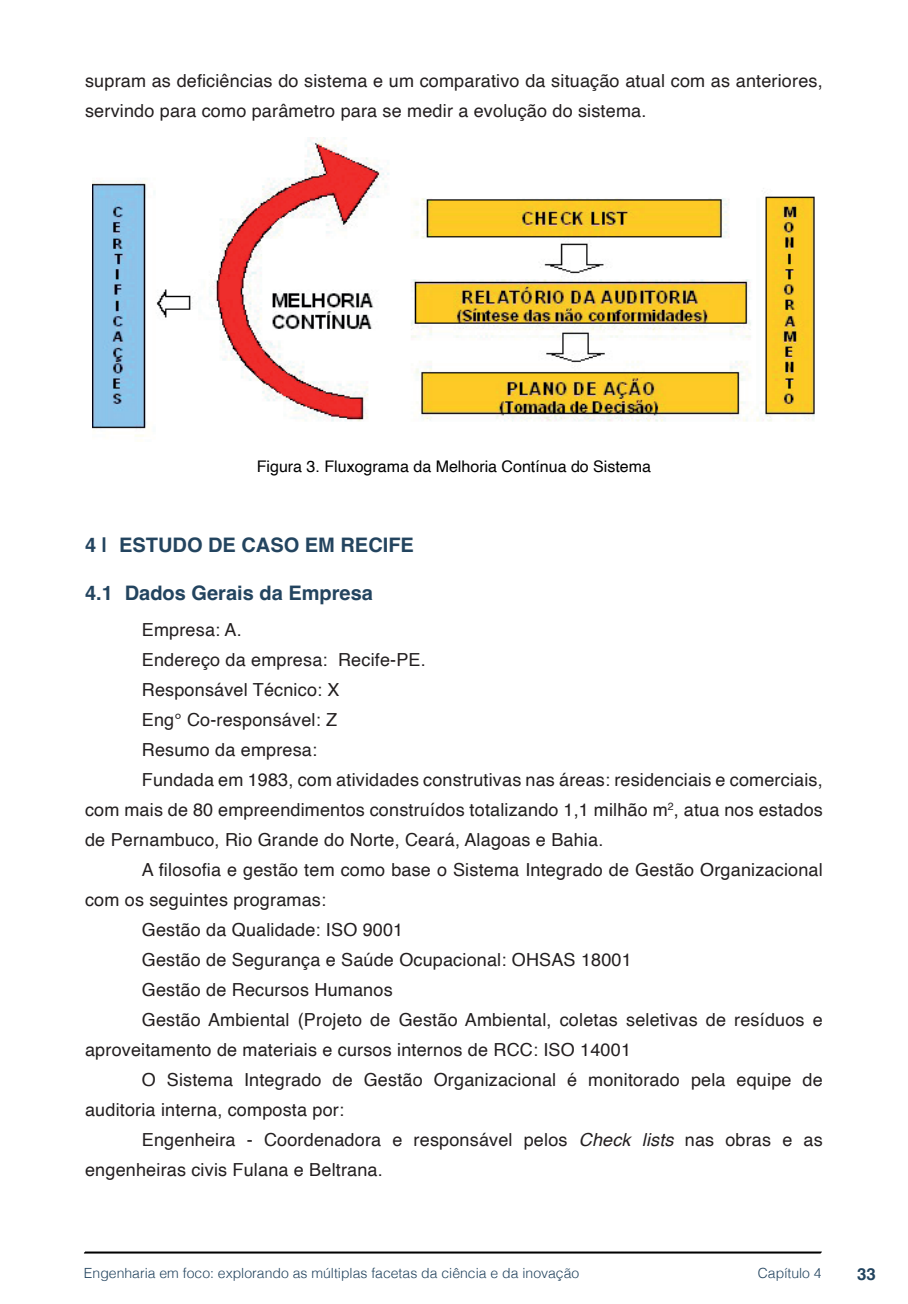
<style>
.page{position:relative;width:908px;height:1304px;background:#fff}
.page>*{position:absolute;margin:0;border:0;box-sizing:border-box;transform-origin:0 0}
.t1{font:700 20px "Helvetica";color:#23445f}
.t2{font:18px/30px "Helvetica";letter-spacing:.01em;color:#231f20}
.t3{font:700 16.8px "Helvetica";color:#23445f}
.t4{font:16px "Helvetica";color:#000}
.t5{font:300 14px "Helvetica";color:#23445f}
.s1{font-style:italic}
</style>
<div class="page">
<svg style="left:84px;top:1251px;width:737px;height:3px;background:#515151"></svg>
<img style="left:92px;top:137px;width:723px;height:300px">
<p class="t2" style="left:85px;top:66px;width:738px">supram as deficiências do sistema e um comparativo da situação atual com as anteriores, servindo para como parâmetro para se medir a evolução do sistema.</p>
<p class="t4" style="left:257px;top:454px;width:395px">Figura 3. Fluxograma da Melhoria Contínua do Sistema</p>
<p class="t1" style="left:85px;top:533px;width:330px">4 | ESTUDO DE CASO EM RECIFE</p>
<p class="t1" style="left:85px;top:581px;width:289px">4.1 Dados Gerais da Empresa</p>
<p class="t2" style="left:142px;top:615px;width:101px">Empresa: A.</p>
<p class="t2" style="left:142px;top:645px;width:285px">Endereço da empresa: Recife-PE.</p>
<p class="t2" style="left:142px;top:675px;width:199px">Responsável Técnico: X</p>
<p class="t2" style="left:142px;top:705px;width:197px">Eng° Co-responsável: Z</p>
<p class="t2" style="left:142px;top:735px;width:177px">Resumo da empresa:</p>
<p class="t2" style="left:142px;top:765px;width:682px">Fundada em 1983, com atividades construtivas nas áreas: residenciais e comerciais,</p>
<p class="t2" style="left:85px;top:795px;width:739px">com mais de 80 empreendimentos construídos totalizando 1,1 milhão m<sup>2</sup>, atua nos estados</p>
<p class="t2" style="left:85px;top:825px;width:519px">de Pernambuco, Rio Grande do Norte, Ceará, Alagoas e Bahia.</p>
<p class="t2" style="left:142px;top:855px;width:682px">A filosofia e gestão tem como base o Sistema Integrado de Gestão Organizacional</p>
<p class="t2" style="left:85px;top:885px;width:242px">com os seguintes programas:</p>
<p class="t2" style="left:142px;top:915px;width:263px">Gestão da Qualidade: ISO 9001</p>
<p class="t2" style="left:142px;top:945px;width:491px">Gestão de Segurança e Saúde Ocupacional: OHSAS 18001</p>
<p class="t2" style="left:142px;top:975px;width:252px">Gestão de Recursos Humanos</p>
<p class="t2" style="left:142px;top:1005px;width:682px">Gestão Ambiental (Projeto de Gestão Ambiental, coletas seletivas de resíduos e</p>
<p class="t2" style="left:85px;top:1035px;width:547px">aproveitamento de materiais e cursos internos de RCC: ISO 14001</p>
<p class="t2" style="left:142px;top:1065px;width:682px">O Sistema Integrado de Gestão Organizacional é monitorado pela equipe de</p>
<p class="t2" style="left:85px;top:1095px;width:260px">auditoria interna, composta por:</p>
<p class="t2" style="left:142px;top:1125px;width:682px">Engenheira - Coordenadora e responsável pelos <span class="s1">Check lists</span> nas obras e as</p>
<p class="t2" style="left:85px;top:1155px;width:299px">engenheiras civis Fulana e Beltrana.</p>
<p class="t5" style="left:84px;top:1261px;width:496px">Engenharia em foco: explorando as múltiplas facetas da ciência e da inovação</p>
<p class="t5" style="left:757px;top:1261px;width:65px">Capítulo 4</p>
<p class="t3" style="left:856px;top:1264px;width:20px">33</p>
</div>
